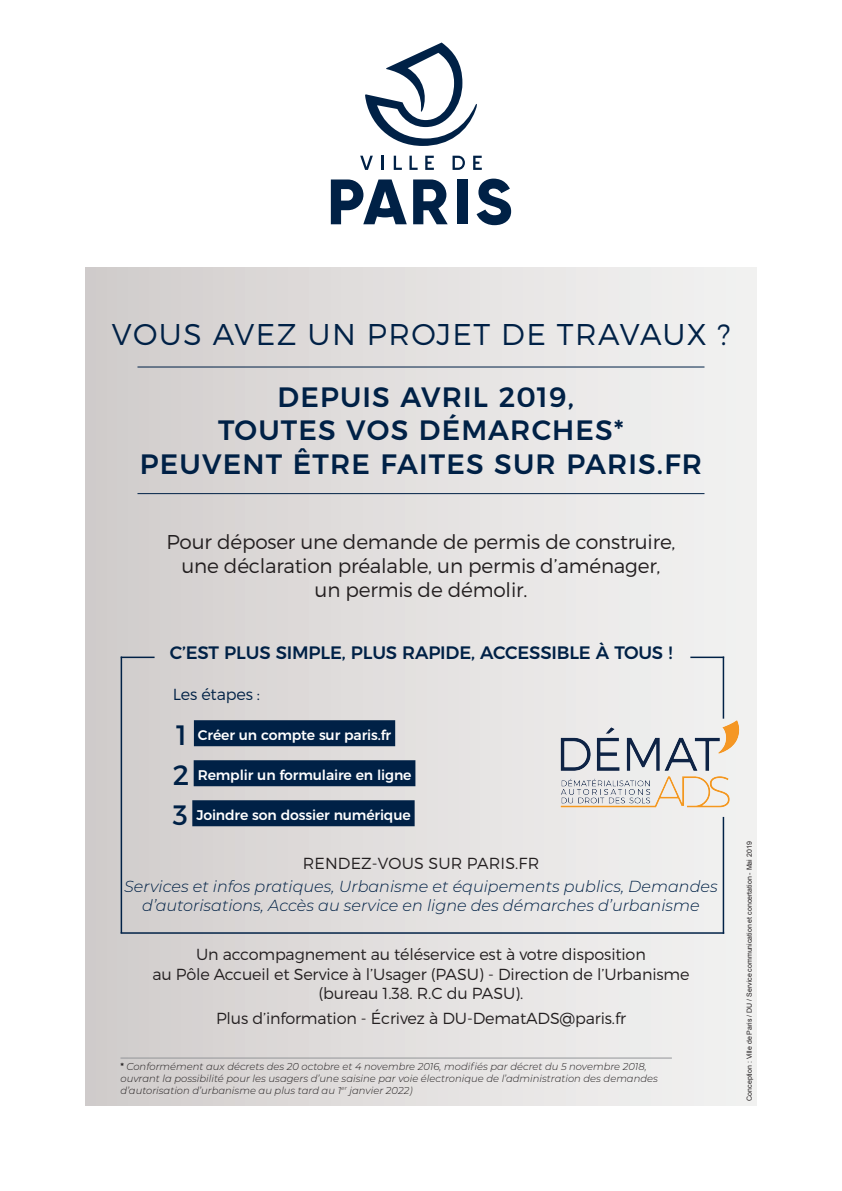
<style>
.page{position:relative;width:842px;height:1191px;background:#fff}
.page>*{position:absolute;margin:0;border:0;box-sizing:border-box;transform-origin:0 0}
.t1{font:300 30px "Montserrat";letter-spacing:.05em;color:#002146}
.t2{font:500 28px/33.6px "Montserrat";letter-spacing:.04em;color:#002146;text-align:center}
.t3{font:300 20px/24px "Montserrat";letter-spacing:-.01em;color:#231f20;text-align:center}
.t4{font:500 18px "Montserrat";letter-spacing:-.01em;color:#002146}
.t5{font:300 16px/19.2px "Montserrat";letter-spacing:-.01em;color:#231f20;text-align:center}
.t6{font:italic 300 16px/19.2px "Montserrat";color:#002146;text-align:center}
.t7{font:300 16px "Montserrat";letter-spacing:.01em;color:#231f20}
.t8{font:300 16px "Montserrat";letter-spacing:-.01em;color:#002146}
.t9{font:500 14px "Montserrat";letter-spacing:-.01em;color:#fff}
.t10{font:italic 300 10px/12px "Montserrat";color:#231f20}
.t11{font:7px "Arial";color:#231f20}
.s1{font-weight:400;font-size:28px;color:#002146}
.s2{font-weight:500;font-style:normal}
</style>
<div class="page">
<div style="left:85px;top:268px;width:672px;height:838px;background:linear-gradient(to right,#d1cccb,#f3f3f3)"></div>
<div style="left:457px;top:179px;width:10px;height:45px;background:#002146"></div>
<svg style="left:413px;top:179px;width:35px;height:45px"></svg>
<svg style="left:331px;top:179px;width:76px;height:45px"></svg>
<svg style="left:477px;top:179px;width:34px;height:46px"></svg>
<svg style="left:360px;top:156px;width:13px;height:14px"></svg>
<svg style="left:381px;top:156px;width:2px;height:14px"></svg>
<svg style="left:394px;top:156px;width:8px;height:14px"></svg>
<svg style="left:409px;top:156px;width:9px;height:14px"></svg>
<svg style="left:452px;top:156px;width:13px;height:14px"></svg>
<svg style="left:473px;top:156px;width:9px;height:14px"></svg>
<svg style="left:425px;top:156px;width:9px;height:14px"></svg>
<svg style="left:365px;top:43px;width:112px;height:103px"></svg>
<hr style="left:121px;top:656px;width:1px;height:277px;background:#002146">
<hr style="left:121px;top:656px;width:34px;height:2px;background:#002146">
<hr style="left:723px;top:656px;width:1px;height:62px;background:#002146">
<hr style="left:690px;top:656px;width:34px;height:2px;background:#002146">
<hr style="left:121px;top:932px;width:603px;height:1px;background:#002146">
<hr style="left:723px;top:817px;width:1px;height:116px;background:#002146">
<img style="left:554px;top:721px;width:192px;height:89px">
<hr style="left:120px;top:1057px;width:552px;height:1px;background:#939598">
<hr style="left:137px;top:366px;width:567px;height:1px;background:#002146">
<hr style="left:137px;top:493px;width:567px;height:1px;background:#002146">
<div style="left:194px;top:720px;width:201px;height:26px;background:#002146"></div>
<div style="left:194px;top:760px;width:221px;height:26px;background:#002146"></div>
<div style="left:192px;top:800px;width:223px;height:26px;background:#002146"></div>
<p class="t1" style="left:112px;top:316px;width:620px">VOUS AVEZ UN PROJET DE TRAVAUX ?</p>
<p class="t2" style="left:140px;top:377px;width:563px">DEPUIS AVRIL 2019,<br>TOUTES VOS DÉMARCHES*<br>PEUVENT ÊTRE FAITES SUR PARIS.FR</p>
<p class="t3" style="left:166px;top:530px;width:510px">Pour déposer une demande de permis de construire, une déclaration préalable, un permis d’aménager, un permis de démolir.</p>
<p class="t4" style="left:170px;top:638px;width:504px">C’EST PLUS SIMPLE, PLUS RAPIDE, ACCESSIBLE À TOUS !</p>
<p class="t8" style="left:173px;top:685px;width:89px">Les étapes :</p>
<p class="t9" style="left:176px;top:724px;width:216px"><span class="s1">1</span> Créer un compte sur paris.fr</p>
<p class="t9" style="left:173px;top:764px;width:240px"><span class="s1">2</span> Remplir un formulaire en ligne</p>
<p class="t9" style="left:173px;top:804px;width:240px"><span class="s1">3</span> Joindre son dossier numérique</p>
<p class="t7" style="left:303px;top:854px;width:238px">RENDEZ-VOUS SUR PARIS.FR</p>
<p class="t6" style="left:124px;top:875px;width:595px">Services et infos pratiques, Urbanisme et équipements publics, Demandes d’autorisations, Accès au service en ligne des démarches d’urbanisme</p>
<p class="t5" style="left:152px;top:945px;width:539px">Un accompagnement au téléservice est à votre disposition<br>au Pôle Accueil et Service à l’Usager (PASU) - Direction de l’Urbanisme (bureau 1.38. R.C du PASU).</p>
<p class="t5" style="left:216px;top:1008px;width:411px">Plus d’information - Écrivez à DU-DematADS@paris.fr</p>
<p class="t10" style="left:120px;top:1059px;width:539px"><span class="s2">*</span> Conformément aux décrets des 20 octobre et 4 novembre 2016, modifiés par décret du 5 novembre 2018, ouvrant la possibilité pour les usagers d’une saisine par voie électronique de l’administration des demandes d’autorisation d’urbanisme au plus tard au 1<sup>er</sup> janvier 2022)</p>
<p class="t11" style="left:745px;top:1100px;width:260px;rotate:-90deg">Conception : Ville de Paris / DU / Service communication et concertation - Mai 2019</p>
</div>
